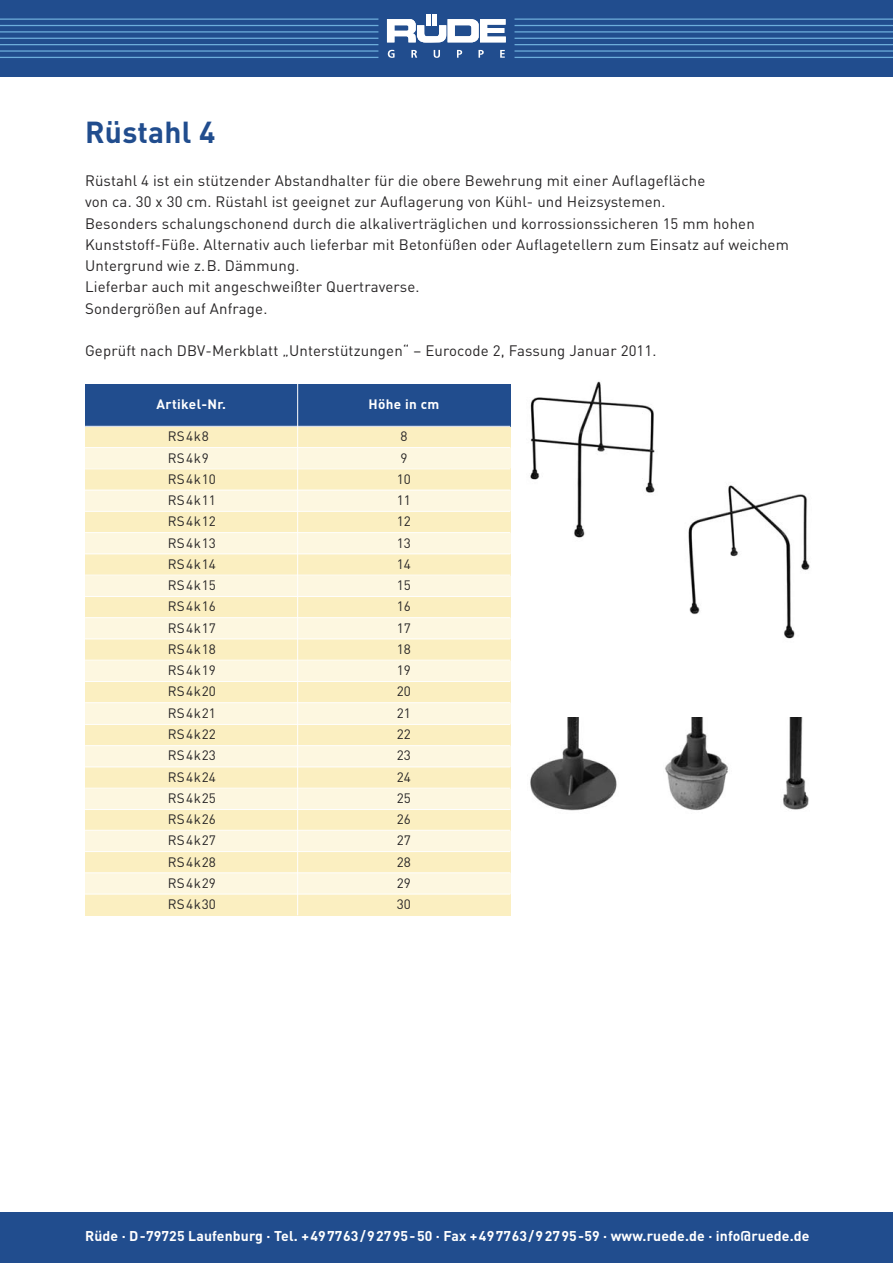
<style>
.page{position:relative;width:893px;height:1263px;background:#fff}
.page>*{position:absolute;margin:0;border:0;box-sizing:border-box;transform-origin:0 0}
.t1{font:700 30px "DIN";letter-spacing:.01em;color:#214d8e}
.t2{font:15px/21.3px "DIN";letter-spacing:.01em;color:#272526}
.t3{font:700 14.1px "DIN";letter-spacing:.01em;color:#fff}
.t4{font:13.5px/21.3px "DIN";letter-spacing:.05em;color:#272526}
.t5{font:13.5px/21.3px "DIN";color:#272526}
.t6{font:700 13.5px "DIN";letter-spacing:.025em;color:#fff}
</style>
<div class="page">
<div style="left:0;top:0;width:893px;height:77px;background:#214d8e"></div>
<hr style="left:0;top:25px;width:378px;height:1px;background:#6daddb">
<hr style="left:0;top:31px;width:378px;height:2px;background:#6daddb">
<hr style="left:0;top:18px;width:378px;height:2px;background:#6daddb">
<hr style="left:0;top:44px;width:378px;height:1px;background:#6daddb">
<hr style="left:0;top:50px;width:378px;height:2px;background:#6daddb">
<hr style="left:0;top:57px;width:378px;height:1px;background:#6daddb">
<hr style="left:0;top:38px;width:378px;height:1px;background:#6daddb">
<hr style="left:514px;top:25px;width:379px;height:1px;background:#6daddb">
<hr style="left:514px;top:31px;width:379px;height:2px;background:#6daddb">
<hr style="left:514px;top:18px;width:379px;height:2px;background:#6daddb">
<hr style="left:514px;top:44px;width:379px;height:1px;background:#6daddb">
<hr style="left:514px;top:50px;width:379px;height:2px;background:#6daddb">
<hr style="left:514px;top:57px;width:379px;height:1px;background:#6daddb">
<hr style="left:514px;top:38px;width:379px;height:1px;background:#6daddb">
<svg style="left:387px;top:19px;width:119px;height:24px"></svg>
<hr style="left:427px;top:14px;width:4px;height:11px;background:#fff">
<hr style="left:432px;top:14px;width:4px;height:11px;background:#fff">
<svg style="left:388px;top:50px;width:7px;height:8px"></svg>
<svg style="left:411px;top:50px;width:6px;height:8px"></svg>
<svg style="left:434px;top:50px;width:6px;height:8px"></svg>
<svg style="left:457px;top:50px;width:5px;height:8px"></svg>
<svg style="left:478px;top:50px;width:6px;height:8px"></svg>
<svg style="left:500px;top:50px;width:5px;height:8px"></svg>
<div style="left:0;top:1212px;width:893px;height:51px;background:#214d8e"></div>
<div style="left:85px;top:894px;width:425px;height:21px;background:#fbefc1"></div>
<div style="left:85px;top:830px;width:425px;height:21px;background:#fdf7e0"></div>
<div style="left:85px;top:873px;width:425px;height:21px;background:#fdf7e0"></div>
<div style="left:85px;top:851px;width:425px;height:22px;background:#fbefc1"></div>
<img style="left:530px;top:381px;width:125px;height:157px">
<img style="left:688px;top:485px;width:122px;height:154px">
<div style="left:85px;top:809px;width:425px;height:22px;background:#fbefc1"></div>
<div style="left:85px;top:746px;width:425px;height:21px;background:#fdf7e0"></div>
<div style="left:85px;top:724px;width:425px;height:22px;background:#fbefc1"></div>
<div style="left:85px;top:788px;width:425px;height:21px;background:#fdf7e0"></div>
<div style="left:85px;top:767px;width:425px;height:21px;background:#fbefc1"></div>
<div style="left:85px;top:618px;width:425px;height:21px;background:#fdf7e0"></div>
<div style="left:85px;top:596px;width:425px;height:22px;background:#fbefc1"></div>
<div style="left:85px;top:660px;width:425px;height:21px;background:#fdf7e0"></div>
<div style="left:85px;top:639px;width:425px;height:21px;background:#fbefc1"></div>
<div style="left:85px;top:703px;width:425px;height:21px;background:#fdf7e0"></div>
<div style="left:85px;top:681px;width:425px;height:22px;background:#fbefc1"></div>
<div style="left:85px;top:448px;width:425px;height:21px;background:#fdf7e0"></div>
<div style="left:85px;top:426px;width:425px;height:22px;background:#fbefc1"></div>
<div style="left:85px;top:490px;width:425px;height:21px;background:#fdf7e0"></div>
<div style="left:85px;top:469px;width:425px;height:21px;background:#fbefc1"></div>
<div style="left:85px;top:533px;width:425px;height:21px;background:#fdf7e0"></div>
<div style="left:85px;top:511px;width:425px;height:22px;background:#fbefc1"></div>
<div style="left:85px;top:575px;width:425px;height:21px;background:#fdf7e0"></div>
<div style="left:85px;top:554px;width:425px;height:21px;background:#fbefc1"></div>
<div style="left:85px;top:384px;width:425px;height:42px;background:#214d8e"></div>
<hr style="left:85px;top:447px;width:425px;height:1px;background:#fff">
<hr style="left:85px;top:468px;width:425px;height:1px;background:#fff">
<hr style="left:85px;top:490px;width:425px;height:1px;background:#fff">
<hr style="left:85px;top:511px;width:425px;height:1px;background:#fff">
<hr style="left:85px;top:532px;width:425px;height:1px;background:#fff">
<hr style="left:85px;top:553px;width:425px;height:1px;background:#fff">
<hr style="left:85px;top:575px;width:425px;height:1px;background:#fff">
<hr style="left:85px;top:596px;width:425px;height:1px;background:#fff">
<hr style="left:85px;top:617px;width:425px;height:1px;background:#fff">
<hr style="left:85px;top:638px;width:425px;height:1px;background:#fff">
<hr style="left:85px;top:660px;width:425px;height:1px;background:#fff">
<hr style="left:85px;top:681px;width:425px;height:1px;background:#fff">
<hr style="left:85px;top:702px;width:425px;height:1px;background:#fff">
<hr style="left:85px;top:724px;width:425px;height:1px;background:#fff">
<hr style="left:85px;top:745px;width:425px;height:1px;background:#fff">
<hr style="left:85px;top:766px;width:425px;height:1px;background:#fff">
<hr style="left:85px;top:809px;width:425px;height:1px;background:#fff">
<hr style="left:85px;top:788px;width:425px;height:1px;background:#fff">
<hr style="left:85px;top:830px;width:425px;height:1px;background:#fff">
<hr style="left:85px;top:851px;width:425px;height:1px;background:#fff">
<hr style="left:85px;top:894px;width:425px;height:1px;background:#fff">
<hr style="left:85px;top:872px;width:425px;height:1px;background:#fff">
<hr style="left:85px;top:426px;width:425px;height:1px;background:#fff">
<hr style="left:297px;top:384px;width:1px;height:531px;background:#fff">
<img style="left:665px;top:718px;width:63px;height:93px">
<img style="left:530px;top:718px;width:87px;height:93px">
<img style="left:783px;top:718px;width:26px;height:92px">
<h1 class="t1" style="left:85px;top:122px;width:132px">Rüstahl 4</h1>
<p class="t2" style="left:85px;top:172px;width:705px">Rüstahl 4 ist ein stützender Abstandhalter für die obere Bewehrung mit einer Auflagefläche<br>von ca. 30 x 30 cm. Rüstahl ist geeignet zur Auflagerung von Kühl- und Heizsystemen.<br>Besonders schalungschonend durch die alkaliverträglichen und korrossionssicheren 15 mm hohen Kunststoff-Füße. Alternativ auch lieferbar mit Betonfüßen oder Auflagetellern zum Einsatz auf weichem Untergrund wie z.B. Dämmung.<br>Lieferbar auch mit angeschweißter Quertraverse.<br>Sondergrößen auf Anfrage.</p>
<p class="t2" style="left:85px;top:342px;width:573px">Geprüft nach DBV-Merkblatt „Unterstützungen“ – Eurocode 2, Fassung Januar 2011.</p>
<p class="t6" style="left:157px;top:400px;width:71px">Artikel-Nr.</p>
<p class="t6" style="left:369px;top:400px;width:72px">Höhe in cm</p>
<p class="t5" style="left:397px;top:427px;width:16px">8<br>9<br>10<br>11<br>12<br>13<br>14<br>15<br>16<br>17<br>18<br>19<br>20<br>21<br>22<br>23<br>24<br>25<br>26<br>27<br>28<br>29<br>30</p>
<p class="t4" style="left:168px;top:427px;width:49px">RS4k8<br>RS4k9<br>RS4k10<br>RS4k11<br>RS4k12<br>RS4k13<br>RS4k14<br>RS4k15<br>RS4k16<br>RS4k17<br>RS4k18<br>RS4k19<br>RS4k20<br>RS4k21<br>RS4k22<br>RS4k23<br>RS4k24<br>RS4k25<br>RS4k26<br>RS4k27<br>RS4k28<br>RS4k29<br>RS4k30</p>
<p class="t3" style="left:85px;top:1231px;width:726px">Rüde · D-79725 Laufenburg · Tel. +497763/92795-50 · Fax +497763/92795-59 · www.ruede.de · info@ruede.de</p>
</div>
